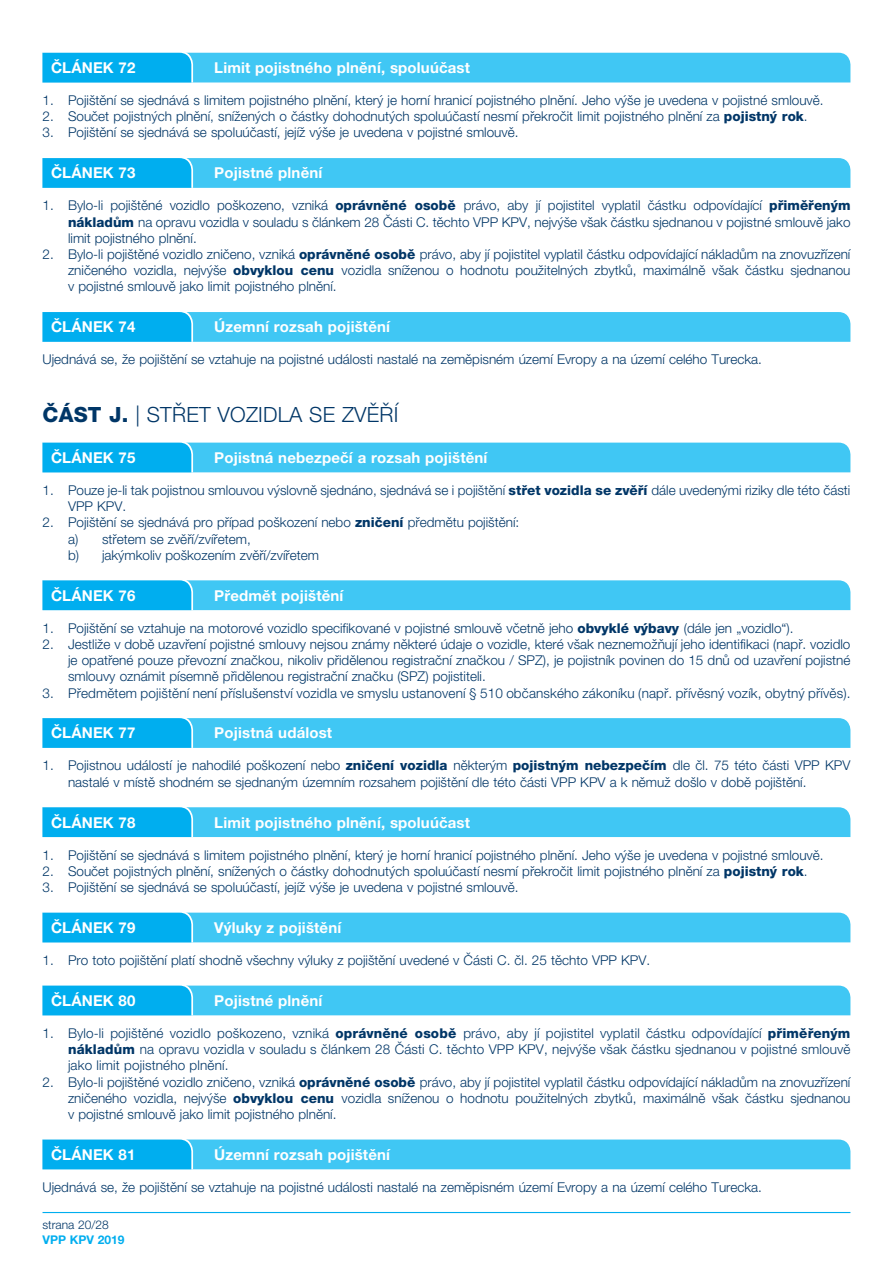
<style>
.page{position:relative;width:893px;height:1263px;background:#fff}
.page>*{position:absolute;margin:0;border:0;box-sizing:border-box;transform-origin:0 0}
.t1{font:300 21px "Helvetica Neue LT Pro";letter-spacing:.01em;color:#003667}
.t2{font:700 15px "Helvetica Neue LT Pro";letter-spacing:.01em;color:#fff}
.t3{font:300 13.5px/16.2px "Helvetica Neue LT Pro";color:#003667;text-align:justify}
.t4{font:300 12px "Helvetica Neue LT Pro";color:#003667}
.t5{font:700 12px "Helvetica Neue LT Pro";color:#00aeef}
.s1{font-weight:800}
</style>
<div class="page">
<hr style="left:43px;top:1212px;width:807px;height:1px;background:#00aeef">
<svg style="left:43px;top:52px;width:807px;height:30px;background:#39c3f3"></svg>
<svg style="left:43px;top:158px;width:807px;height:30px;background:#35c2f3"></svg>
<svg style="left:43px;top:312px;width:807px;height:30px;background:#35c2f3"></svg>
<svg style="left:43px;top:442px;width:807px;height:30px;background:#38c3f3"></svg>
<svg style="left:43px;top:580px;width:807px;height:30px;background:#36c3f3"></svg>
<svg style="left:43px;top:718px;width:807px;height:30px;background:#35c2f3"></svg>
<svg style="left:43px;top:807px;width:807px;height:30px;background:#36c3f3"></svg>
<svg style="left:43px;top:912px;width:807px;height:30px;background:#38c3f3"></svg>
<svg style="left:43px;top:985px;width:807px;height:30px;background:#38c3f3"></svg>
<svg style="left:43px;top:1139px;width:807px;height:30px;background:#38c3f3"></svg>
<p class="t2" style="left:51px;top:58px;width:86px">ČLÁNEK 72</p>
<p class="t2" style="left:214px;top:58px;width:257px">Limit pojistného plnění, spoluúčast</p>
<p class="t3" style="left:43px;top:92px;width:780px">1. Pojištění se sjednává s limitem pojistného plnění, který je horní hranicí pojistného plnění. Jeho výše je uvedena v pojistné smlouvě.</p>
<p class="t3" style="left:43px;top:108px;width:764px">2. Součet pojistných plnění, snížených o částky dohodnutých spoluúčastí nesmí překročit limit pojistného plnění za <span class="s1">pojistný rok</span>.</p>
<p class="t3" style="left:43px;top:124px;width:475px">3. Pojištění se sjednává se spoluúčastí, jejíž výše je uvedena v pojistné smlouvě.</p>
<p class="t2" style="left:51px;top:163px;width:86px">ČLÁNEK 73</p>
<p class="t2" style="left:214px;top:163px;width:110px">Pojistné plnění</p>
<p class="t3" style="left:68px;top:197px;width:784px;text-indent:-26px">1. Bylo-li pojištěné vozidlo poškozeno, vzniká <span class="s1">oprávněné osobě</span> právo, aby jí pojistitel vyplatil částku odpovídající <span class="s1">přiměřeným nákladům</span> na opravu vozidla v souladu s článkem 28 Části C. těchto VPP KPV, nejvýše však částku sjednanou v pojistné smlouvě jako limit pojistného plnění.</p>
<p class="t3" style="left:68px;top:246px;width:784px;text-indent:-26px">2. Bylo-li pojištěné vozidlo zničeno, vzniká <span class="s1">oprávněné osobě</span> právo, aby jí pojistitel vyplatil částku odpovídající nákladům na znovuzřízení zničeného vozidla, nejvýše <span class="s1">obvyklou cenu</span> vozidla sníženou o hodnotu použitelných zbytků, maximálně však částku sjednanou v pojistné smlouvě jako limit pojistného plnění.</p>
<p class="t2" style="left:51px;top:317px;width:86px">ČLÁNEK 74</p>
<p class="t2" style="left:214px;top:317px;width:177px">Územní rozsah pojištění</p>
<p class="t3" style="left:43px;top:351px;width:718px">Ujednává se, že pojištění se vztahuje na pojistné události nastalé na zeměpisném území Evropy a na území celého Turecka.</p>
<h1 class="t1" style="left:43px;top:402px;width:357px"><span class="s1">ČÁST J.</span> | STŘET VOZIDLA SE ZVĚŘÍ</h1>
<p class="t2" style="left:51px;top:448px;width:86px">ČLÁNEK 75</p>
<p class="t2" style="left:214px;top:448px;width:275px">Pojistná nebezpečí a rozsah pojištění</p>
<p class="t3" style="left:68px;top:482px;width:784px;text-indent:-26px">1. Pouze je-li tak pojistnou smlouvou výslovně sjednáno, sjednává se i pojištění <span class="s1">střet vozidla se zvěří</span> dále uvedenými riziky dle této části<br>VPP KPV.</p>
<p class="t3" style="left:68px;top:514px;width:453px;text-align:left;text-indent:-26px">2. Pojištění se sjednává pro případ poškození nebo <span class="s1">zničení</span> předmětu pojištění: a) střetem se zvěří/zvířetem,<br>b) jakýmkoliv poškozením zvěří/zvířetem</p>
<p class="t2" style="left:51px;top:586px;width:86px">ČLÁNEK 76</p>
<p class="t2" style="left:214px;top:586px;width:131px">Předmět pojištění</p>
<p class="t3" style="left:43px;top:619px;width:750px">1. Pojištění se vztahuje na motorové vozidlo specifikované v pojistné smlouvě včetně jeho <span class="s1">obvyklé výbavy</span> (dále jen „vozidlo“).</p>
<p class="t3" style="left:68px;top:636px;width:784px;text-indent:-26px">2. Jestliže v době uzavření pojistné smlouvy nejsou známy některé údaje o vozidle, které však neznemožňují jeho identifikaci (např. vozidlo je opatřené pouze převozní značkou, nikoliv přidělenou registrační značkou / SPZ), je pojistník povinen do 15 dnů od uzavření pojistné smlouvy oznámit písemně přidělenou registrační značku (SPZ) pojistiteli.</p>
<p class="t3" style="left:43px;top:684px;width:807px">3. Předmětem pojištění není příslušenství vozidla ve smyslu ustanovení § 510 občanského zákoníku (např. přívěsný vozík, obytný přívěs).</p>
<p class="t2" style="left:51px;top:723px;width:86px">ČLÁNEK 77</p>
<p class="t2" style="left:214px;top:723px;width:119px">Pojistná událost</p>
<p class="t3" style="left:68px;top:757px;width:784px;text-indent:-26px">1. Pojistnou událostí je nahodilé poškození nebo <span class="s1">zničení vozidla</span> některým <span class="s1">pojistným nebezpečím</span> dle čl. 75 této části VPP KPV nastalé v místě shodném se sjednaným územním rozsahem pojištění dle této části VPP KPV a k němuž došlo v době pojištění.</p>
<p class="t2" style="left:51px;top:813px;width:86px">ČLÁNEK 78</p>
<p class="t2" style="left:214px;top:813px;width:257px">Limit pojistného plnění, spoluúčast</p>
<p class="t3" style="left:43px;top:846px;width:780px">1. Pojištění se sjednává s limitem pojistného plnění, který je horní hranicí pojistného plnění. Jeho výše je uvedena v pojistné smlouvě.</p>
<p class="t3" style="left:43px;top:863px;width:764px">2. Součet pojistných plnění, snížených o částky dohodnutých spoluúčastí nesmí překročit limit pojistného plnění za <span class="s1">pojistný rok</span>.</p>
<p class="t3" style="left:43px;top:879px;width:475px">3. Pojištění se sjednává se spoluúčastí, jejíž výše je uvedena v pojistné smlouvě.</p>
<p class="t2" style="left:51px;top:918px;width:86px">ČLÁNEK 79</p>
<p class="t2" style="left:214px;top:918px;width:128px">Výluky z pojištění</p>
<p class="t3" style="left:43px;top:952px;width:606px">1. Pro toto pojištění platí shodně všechny výluky z pojištění uvedené v Části C. čl. 25 těchto VPP KPV.</p>
<p class="t2" style="left:51px;top:991px;width:86px">ČLÁNEK 80</p>
<p class="t2" style="left:214px;top:991px;width:110px">Pojistné plnění</p>
<p class="t3" style="left:68px;top:1025px;width:784px;text-indent:-26px">1. Bylo-li pojištěné vozidlo poškozeno, vzniká <span class="s1">oprávněné osobě</span> právo, aby jí pojistitel vyplatil částku odpovídající <span class="s1">přiměřeným nákladům</span> na opravu vozidla v souladu s článkem 28 Části C. těchto VPP KPV, nejvýše však částku sjednanou v pojistné smlouvě jako limit pojistného plnění.</p>
<p class="t3" style="left:68px;top:1073px;width:784px;text-indent:-26px">2. Bylo-li pojištěné vozidlo zničeno, vzniká <span class="s1">oprávněné osobě</span> právo, aby jí pojistitel vyplatil částku odpovídající nákladům na znovuzřízení zničeného vozidla, nejvýše <span class="s1">obvyklou cenu</span> vozidla sníženou o hodnotu použitelných zbytků, maximálně však částku sjednanou v pojistné smlouvě jako limit pojistného plnění.</p>
<p class="t2" style="left:51px;top:1145px;width:86px">ČLÁNEK 81</p>
<p class="t2" style="left:214px;top:1145px;width:177px">Územní rozsah pojištění</p>
<p class="t3" style="left:43px;top:1179px;width:718px">Ujednává se, že pojištění se vztahuje na pojistné události nastalé na zeměpisném území Evropy a na území celého Turecka.</p>
<p class="t4" style="left:43px;top:1218px;width:68px">strana 20/28</p>
<p class="t5" style="left:43px;top:1232px;width:83px">VPP KPV 2019</p>
</div>
